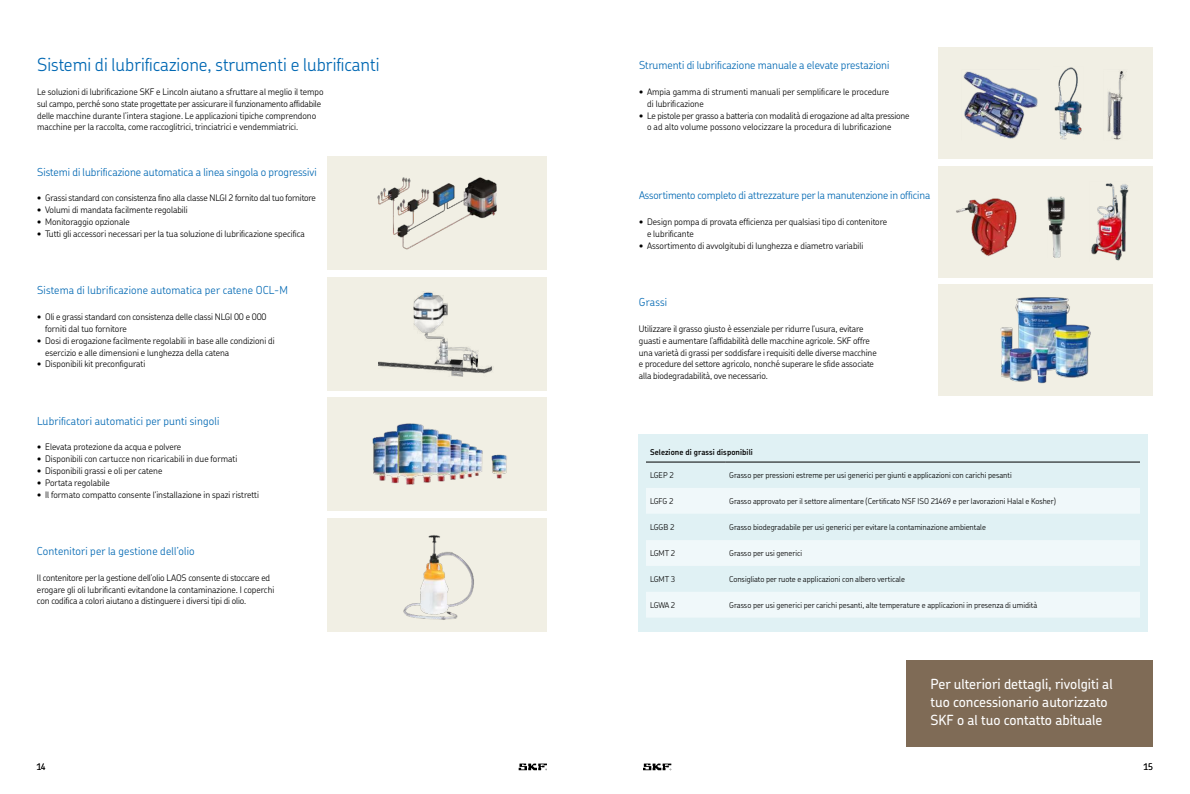
<style>
.page{position:relative;width:1190px;height:794px;background:#fff}
.page>*{position:absolute;margin:0;border:0;box-sizing:border-box;transform-origin:0 0}
.t1{font:300 18px "SKF Chevin OT";color:#0068b3}
.t2{font:500 14px/18px "SKF Chevin OT";color:#fff}
.t3{font:300 11px "SKF Chevin OT";color:#0068b3}
.t4{font:300 10.7px "SKF Chevin OT";letter-spacing:-.01em;color:#0068b3}
.t5{font:300 9px/11.9px "SKF Chevin OT";letter-spacing:-.005em;color:#000}
.t6{font:300 8px "SKF Chevin OT";color:#000}
.t7{font:600 8px "SKF Chevin OT";letter-spacing:.01em;color:#000}
</style>
<div class="page">
<div style="left:328px;top:157px;width:219px;height:113px;background:#f1efe4"></div>
<img style="left:377px;top:177px;width:120px;height:73px">
<div style="left:328px;top:277px;width:219px;height:114px;background:#f1efe4"></div>
<img style="left:379px;top:292px;width:114px;height:84px">
<div style="left:328px;top:398px;width:219px;height:113px;background:#f1efe4"></div>
<img style="left:372px;top:423px;width:135px;height:62px">
<div style="left:328px;top:518px;width:219px;height:114px;background:#f1efe4"></div>
<img style="left:403px;top:535px;width:71px;height:85px">
<div style="left:638px;top:434px;width:510px;height:198px;background:#e0f1f4"></div>
<svg style="left:646px;top:488px;width:494px;height:129px;fill:#f0f8fa"></svg>
<hr style="left:646px;top:462px;width:79px;height:1px;background:#000">
<hr style="left:725px;top:462px;width:415px;height:1px;background:#000">
<div style="left:938px;top:284px;width:215px;height:111px;background:#f1efe4"></div>
<img style="left:1000px;top:297px;width:91px;height:87px">
<div style="left:906px;top:660px;width:247px;height:87px;background:#7f6b56"></div>
<div style="left:938px;top:48px;width:215px;height:111px;background:#f1efe4"></div>
<img style="left:1107px;top:71px;width:18px;height:69px">
<img style="left:1054px;top:67px;width:28px;height:73px">
<img style="left:963px;top:71px;width:75px;height:68px">
<div style="left:938px;top:166px;width:215px;height:111px;background:#f1efe4"></div>
<img style="left:1047px;top:196px;width:17px;height:61px">
<img style="left:1091px;top:183px;width:38px;height:78px">
<img style="left:956px;top:198px;width:61px;height:58px">
<svg style="left:519px;top:764px;width:28px;height:6px"></svg>
<svg style="left:643px;top:764px;width:28px;height:6px"></svg>
<h1 class="t1" style="left:37px;top:56px;width:344px">Sistemi di lubrificazione, strumenti e lubrificanti</h1>
<p class="t5" style="left:37px;top:86px;width:288px">Le soluzioni di lubrificazione SKF e Lincoln aiutano a sfruttare al meglio il tempo sul campo, perché sono state progettate per assicurare il funzionamento affidabile delle macchine durante l’intera stagione. Le applicazioni tipiche comprendono macchine per la raccolta, come raccoglitrici, trinciatrici e vendemmiatrici.</p>
<p class="t3" style="left:37px;top:167px;width:281px">Sistemi di lubrificazione automatica a linea singola o progressivi</p>
<p class="t5" style="left:37px;top:193px;width:280px">• Grassi standard con consistenza fino alla classe NLGI 2 fornito dal tuo fornitore</p>
<p class="t5" style="left:37px;top:204px;width:152px">• Volumi di mandata facilmente regolabili</p>
<p class="t5" style="left:37px;top:216px;width:94px">• Monitoraggio opzionale</p>
<p class="t5" style="left:37px;top:228px;width:269px">• Tutti gli accessori necessari per la tua soluzione di lubrificazione specifica</p>
<p class="t3" style="left:37px;top:285px;width:252px">Sistema di lubrificazione automatica per catene OCL-M</p>
<p class="t5" style="left:45px;top:311px;width:223px;text-indent:-8px">• Oli e grassi standard con consistenza delle classi NLGI 00 e 000 forniti dal tuo fornitore</p>
<p class="t5" style="left:45px;top:335px;width:231px;text-indent:-8px">• Dosi di erogazione facilmente regolabili in base alle condizioni di esercizio e alle dimensioni e lunghezza della catena</p>
<p class="t5" style="left:37px;top:359px;width:110px">• Disponibili kit preconfigurati</p>
<p class="t3" style="left:37px;top:416px;width:184px">Lubrificatori automatici per punti singoli</p>
<p class="t5" style="left:37px;top:441px;width:146px">• Elevata protezione da acqua e polvere</p>
<p class="t5" style="left:37px;top:453px;width:202px">• Disponibili con cartucce non ricaricabili in due formati</p>
<p class="t5" style="left:37px;top:465px;width:127px">• Disponibili grassi e oli per catene</p>
<p class="t5" style="left:37px;top:477px;width:74px">• Portata regolabile</p>
<p class="t5" style="left:37px;top:489px;width:223px">• Il formato compatto consente l'installazione in spazi ristretti</p>
<p class="t3" style="left:37px;top:546px;width:159px">Contenitori per la gestione dell’olio</p>
<p class="t5" style="left:37px;top:572px;width:239px">Il contenitore per la gestione dell’olio LAOS consente di stoccare ed erogare gli oli lubrificanti evitandone la contaminazione. I coperchi con codifica a colori aiutano a distinguere i diversi tipi di olio.</p>
<p class="t3" style="left:639px;top:60px;width:252px">Strumenti di lubrificazione manuale a elevate prestazioni</p>
<p class="t5" style="left:647px;top:86px;width:244px;text-indent:-8px">• Ampia gamma di strumenti manuali per semplificare le procedure di lubrificazione</p>
<p class="t5" style="left:647px;top:110px;width:264px;text-indent:-8px">• Le pistole per grasso a batteria con modalità di erogazione ad alta pressione o ad alto volume possono velocizzare la procedura di lubrificazione</p>
<p class="t4" style="left:639px;top:191px;width:293px">Assortimento completo di attrezzature per la manutenzione in officina</p>
<p class="t5" style="left:647px;top:216px;width:242px;text-indent:-8px">• Design pompa di provata efficienza per qualsiasi tipo di contenitore e lubrificante</p>
<p class="t5" style="left:639px;top:240px;width:226px">• Assortimento di avvolgitubi di lunghezza e diametro variabili</p>
<p class="t3" style="left:639px;top:297px;width:30px">Grassi</p>
<p class="t5" style="left:639px;top:323px;width:239px">Utilizzare il grasso giusto è essenziale per ridurre l'usura, evitare guasti e aumentare l’affidabilità delle macchine agricole. SKF offre una varietà di grassi per soddisfare i requisiti delle diverse macchine e procedure del settore agricolo, nonché superare le sfide associate alla biodegradabilità, ove necessario.</p>
<p class="t7" style="left:650px;top:449px;width:104px">Selezione di grassi disponibili</p>
<p class="t6" style="left:650px;top:471px;width:25px">LGEP 2</p>
<p class="t6" style="left:729px;top:471px;width:284px">Grasso per pressioni estreme per usi generici per giunti e applicazioni con carichi pesanti</p>
<p class="t6" style="left:650px;top:497px;width:25px">LGFG 2</p>
<p class="t6" style="left:729px;top:497px;width:328px">Grasso approvato per il settore alimentare (Certificato NSF ISO 21469 e per lavorazioni Halal e Kosher)</p>
<p class="t6" style="left:650px;top:523px;width:26px">LGGB 2</p>
<p class="t6" style="left:729px;top:523px;width:258px">Grasso biodegradabile per usi generici per evitare la contaminazione ambientale</p>
<p class="t6" style="left:650px;top:549px;width:27px">LGMT 2</p>
<p class="t6" style="left:729px;top:549px;width:74px">Grasso per usi generici</p>
<p class="t6" style="left:650px;top:575px;width:27px">LGMT 3</p>
<p class="t6" style="left:729px;top:575px;width:177px">Consigliato per ruote e applicazioni con albero verticale</p>
<p class="t6" style="left:650px;top:601px;width:27px">LGWA 2</p>
<p class="t6" style="left:729px;top:601px;width:310px">Grasso per usi generici per carichi pesanti, alte temperature e applicazioni in presenza di umidità</p>
<h2 class="t2" style="left:931px;top:676px;width:184px">Per ulteriori dettagli, rivolgiti al tuo concessionario autorizzato<br>SKF o al tuo contatto abituale</h2>
<p class="t5" style="left:37px;top:761px;width:10px">14</p>
<p class="t5" style="left:1144px;top:761px;width:11px">15</p>
</div>
